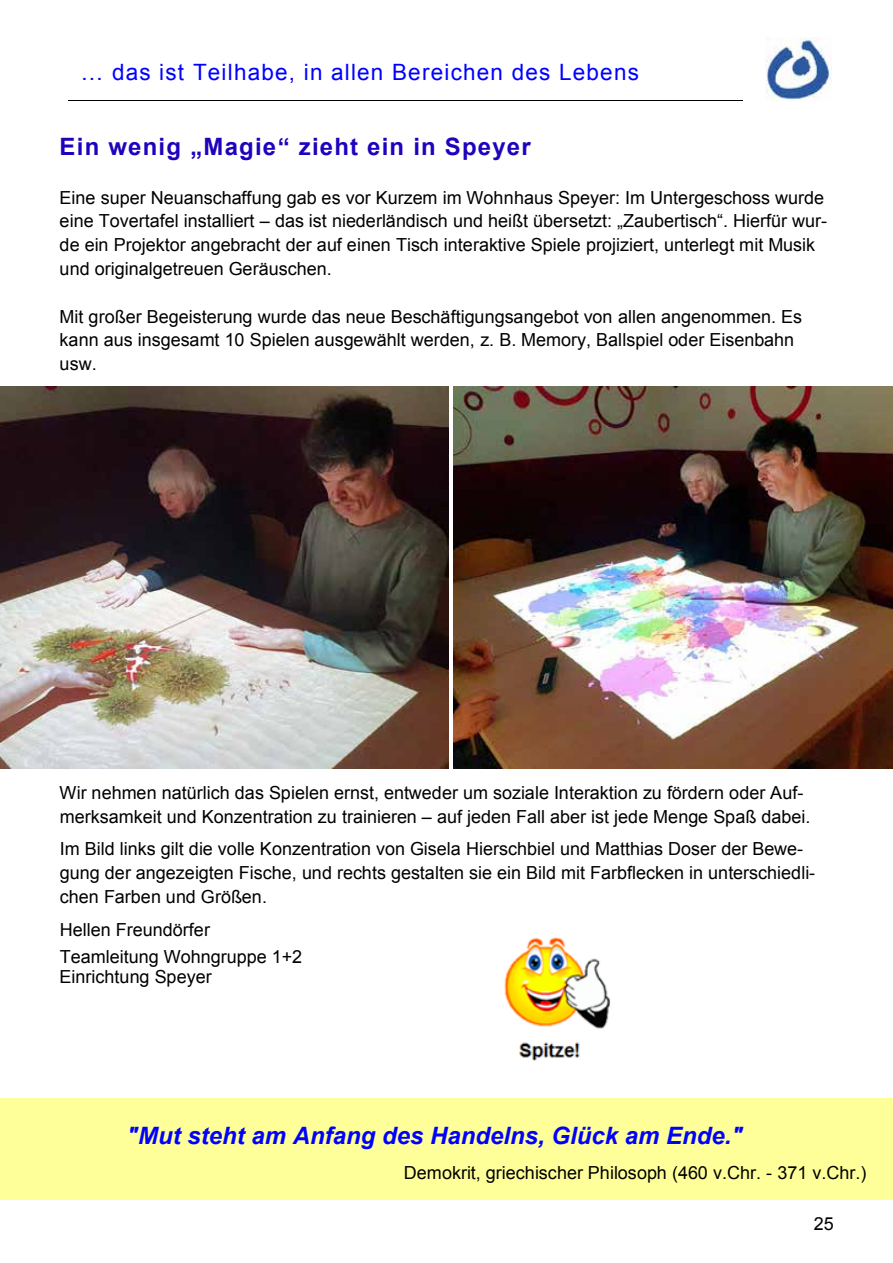
<style>
.page{position:relative;width:893px;height:1263px;background:#fff}
.page>*{position:absolute;margin:0;border:0;box-sizing:border-box;transform-origin:0 0}
.t1{font:italic 700 24px "Arial";color:#00f}
.t2{font:700 24px "Arial";letter-spacing:.05em;color:#1e03bd}
.t3{font:22.5px "Arial";letter-spacing:.05em;color:#00f}
.t4{font:18px/23.7px "Arial";color:#000}
</style>
<div class="page">
<img style="left:765px;top:38px;width:66px;height:64px">
<hr style="left:68px;top:100px;width:674px;height:1px;background:#000">
<img style="left:454px;top:386px;width:439px;height:383px">
<img style="left:0;top:386px;width:449px;height:383px">
<div style="left:0;top:1098px;width:893px;height:102px;background:#ff9"></div>
<img style="left:504px;top:937px;width:106px;height:124px">
<p class="t3" style="left:81px;top:57px;width:560px">… das ist Teilhabe, in allen Bereichen des Lebens</p>
<h1 class="t2" style="left:60px;top:131px;width:473px">Ein wenig „Magie“ zieht ein in Speyer</h1>
<p class="t4" style="left:60px;top:186px;width:769px">Eine super Neuanschaffung gab es vor Kurzem im Wohnhaus Speyer: Im Untergeschoss wurde eine Tovertafel installiert – das ist niederländisch und heißt übersetzt: „Zaubertisch“. Hierfür wur&shy;de ein Projektor angebracht der auf einen Tisch interaktive Spiele projiziert, unterlegt mit Musik und originalgetreuen Geräuschen.</p>
<p class="t4" style="left:60px;top:305px;width:744px">Mit großer Begeisterung wurde das neue Beschäftigungsangebot von allen angenommen. Es kann aus insgesamt 10 Spielen ausgewählt werden, z. B. Memory, Ballspiel oder Eisenbahn usw.</p>
<p class="t4" style="left:60px;top:781px;width:752px">Wir nehmen natürlich das Spielen ernst, entweder um soziale Interaktion zu fördern oder Auf&shy;merksamkeit und Konzentration zu trainieren – auf jeden Fall aber ist jede Menge Spaß dabei.</p>
<p class="t4" style="left:60px;top:837px;width:757px">Im Bild links gilt die volle Konzentration von Gisela Hierschbiel und Matthias Doser der Bewe&shy;gung der angezeigten Fische, und rechts gestalten sie ein Bild mit Farbflecken in unterschiedli&shy;chen Farben und Größen.</p>
<p class="t4" style="left:60px;top:916px;width:244px;line-height:26.8px">Hellen Freundörfer<br>Teamleitung Wohngruppe 1+2</p>
<p class="t4" style="left:60px;top:965px;width:154px">Einrichtung Speyer</p>
<h1 class="t1" style="left:127px;top:1120px;width:617px">"Mut steht am Anfang des Handelns, Glück am Ende."</h1>
<p class="t4" style="left:404px;top:1161px;width:464px">Demokrit, griechischer Philosoph (460 v.Chr. - 371 v.Chr.)</p>
<p class="t4" style="left:814px;top:1212px;width:22px">25</p>
</div>
